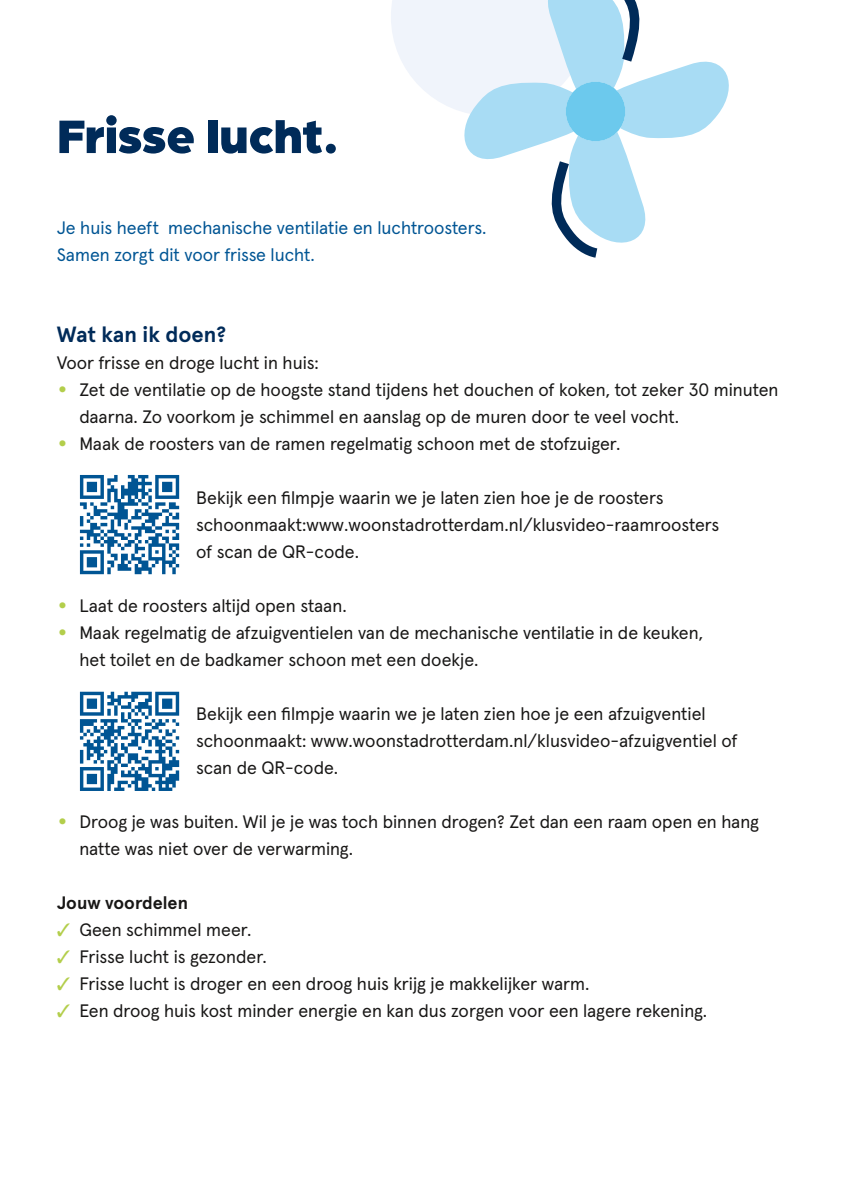
<style>
.page{position:relative;width:842px;height:1191px;background:#fff}
.page>*{position:absolute;margin:0;border:0;box-sizing:border-box;transform-origin:0 0}
.t1{font:900 50px "Arboria";color:#002b59}
.t2{font:700 22px "Apercu Pro";color:#002b59}
.t3{font:18px/27px "Apercu Pro";color:#181716}
.t4{font:18px/27px "Apercu Pro";color:#005594}
.t5{font:700 18px "Apercu Pro";color:#181716}
.s1{font-size:32px;color:#b3ce4b}
.s2{color:#b3ce4b}
</style>
<div class="page">
<svg style="left:391px;top:0;width:338px;height:258px"></svg>
<div style="left:566px;top:82px;width:59px;height:59px;background:#6cc9ed;border-radius:50%"></div>
<svg style="left:80px;top:475px;width:99px;height:99px"></svg>
<svg style="left:80px;top:691px;width:99px;height:100px"></svg>
<h1 class="t1" style="left:57px;top:100px;width:284px">Frisse lucht.</h1>
<p class="t4" style="left:57px;top:213px;width:431px">Je huis heeft mechanische ventilatie en luchtroosters.<br>Samen zorgt dit voor frisse lucht.</p>
<p class="t2" style="left:57px;top:317px;width:171px">Wat kan ik doen?</p>
<p class="t3" style="left:57px;top:348px;width:264px">Voor frisse en droge lucht in huis:</p>
<p class="t3" style="left:57px;top:375px;width:723px"><span class="s1">∙</span> Zet de ventilatie op de hoogste stand tijdens het douchen of koken, tot zeker 30 minuten</p>
<p class="t3" style="left:79px;top:402px;width:601px">daarna. Zo voorkom je schimmel en aanslag op de muren door te veel vocht.</p>
<p class="t3" style="left:57px;top:429px;width:565px"><span class="s1">∙</span> Maak de roosters van de ramen regelmatig schoon met de stofzuiger.</p>
<p class="t3" style="left:196px;top:483px;width:525px">Bekijk een filmpje waarin we je laten zien hoe je de roosters schoonmaakt:www.woonstadrotterdam.nl/klusvideo-raamroosters of scan de QR-code.</p>
<p class="t3" style="left:57px;top:591px;width:292px"><span class="s1">∙</span> Laat de roosters altijd open staan.</p>
<p class="t3" style="left:57px;top:618px;width:648px"><span class="s1">∙</span> Maak regelmatig de afzuigventielen van de mechanische ventilatie in de keuken,</p>
<p class="t3" style="left:79px;top:645px;width:401px">het toilet en de badkamer schoon met een doekje.</p>
<p class="t3" style="left:196px;top:699px;width:543px">Bekijk een filmpje waarin we je laten zien hoe je een afzuigventiel schoonmaakt: www.woonstadrotterdam.nl/klusvideo-afzuigventiel of scan de QR-code.</p>
<p class="t3" style="left:79px;top:807px;width:681px;text-indent:-23px"><span class="s1">∙</span> Droog je was buiten. Wil je je was toch binnen drogen? Zet dan een raam open en hang natte was niet over de verwarming.</p>
<p class="t5" style="left:57px;top:889px;width:133px">Jouw voordelen</p>
<p class="t3" style="left:57px;top:915px;width:196px"><span class="s2">✓</span> Geen schimmel meer.</p>
<p class="t3" style="left:57px;top:942px;width:212px"><span class="s2">✓</span> Frisse lucht is gezonder.</p>
<p class="t3" style="left:57px;top:969px;width:534px"><span class="s2">✓</span> Frisse lucht is droger en een droog huis krijg je makkelijker warm.</p>
<p class="t3" style="left:57px;top:996px;width:652px"><span class="s2">✓</span> Een droog huis kost minder energie en kan dus zorgen voor een lagere rekening.</p>
</div>
